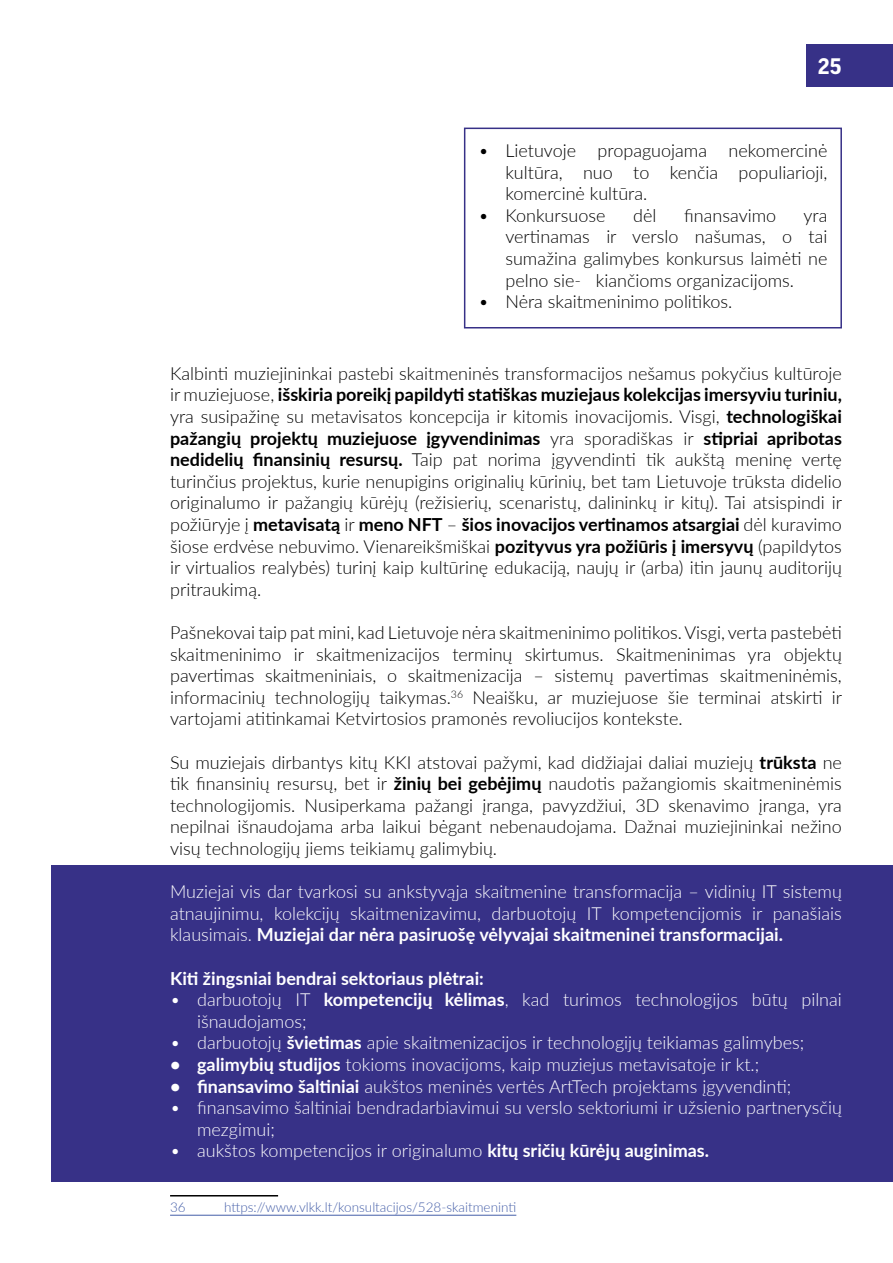
<style>
.page{position:relative;width:893px;height:1263px;background:#fff}
.page>*{position:absolute;margin:0;border:0;box-sizing:border-box;transform-origin:0 0}
.t1{font:700 24px "Good Headline Pro";color:#fff}
.t2{font:300 18px/21.6px "Lato";color:#000;text-align:justify}
.t3{font:300 18px/21.6px "Lato";color:#fff}
.t4{font:700 18px "Lato";color:#fff}
.t5{font:300 13.5px "Lato";color:#445ea8}
.s1{font-weight:700}
</style>
<div class="page">
<div style="left:807px;top:45px;width:86px;height:42px;background:#373187"></div>
<div style="left:51px;top:865px;width:842px;height:317px;background:#373187"></div>
<hr style="left:170px;top:1195px;width:108px;height:1px;background:#000">
<hr style="left:170px;top:1215px;width:346px;height:1px;background:#445ea8">
<div style="left:464px;top:128px;width:378px;height:200px;border:2px solid #373187"></div>
<h1 class="t1" style="left:818px;top:55px;width:25px">25</h1>
<p class="t2" style="left:505px;top:139px;width:323px;text-indent:-27px">• Lietuvoje propaguojama nekomercinė kultūra, nuo to kenčia populiarioji, komercinė kultūra.</p>
<p class="t2" style="left:478px;top:204px;width:128px">• Konkursuose</p>
<p class="t2" style="left:633px;top:204px;width:25px">dėl</p>
<p class="t2" style="left:684px;top:204px;width:93px">finansavimo</p>
<p class="t2" style="left:505px;top:204px;width:324px;text-indent:298px">yra vertinamas ir verslo našumas, o tai sumažina galimybes konkursus laimėti ne pelno sie- kiančioms organizacijoms.</p>
<p class="t2" style="left:478px;top:290px;width:255px">• Nėra skaitmeninimo politikos.</p>
<p class="t2" style="left:170px;top:362px;width:674px">Kalbinti muziejininkai pastebi skaitmeninės transformacijos nešamus pokyčius kultūroje ir muziejuose, <span class="s1">išskiria poreikį papildyti statiškas muziejaus kolekcijas imersyviu turiniu, </span>yra susipažinę su metavisatos koncepcija ir kitomis inovacijomis. Visgi, <span class="s1">technologiškai pažangių projektų muziejuose įgyvendinimas</span> yra sporadiškas ir <span class="s1">stipriai apribotas nedidelių finansinių resursų.</span> Taip pat norima įgyvendinti tik aukštą meninę vertę turinčius projektus, kurie nenupigins originalių kūrinių, bet tam Lietuvoje trūksta didelio originalumo ir pažangių kūrėjų (režisierių, scenaristų, dalininkų ir kitų). Tai atsispindi ir požiūryje į <span class="s1">metavisatą</span> ir <span class="s1">meno NFT</span> – <span class="s1">šios inovacijos vertinamos atsargiai</span> dėl kuravimo šiose erdvėse nebuvimo. Vienareikšmiškai <span class="s1">pozityvus yra požiūris į imersyvų</span> (papildytos ir virtualios realybės) turinį kaip kultūrinę edukaciją, naujų ir (arba) itin jaunų auditorijų pritraukimą.</p>
<p class="t2" style="left:170px;top:621px;width:674px">Pašnekovai taip pat mini, kad Lietuvoje nėra skaitmeninimo politikos. Visgi, verta pastebėti skaitmeninimo ir skaitmenizacijos terminų skirtumus. Skaitmeninimas yra objektų pavertimas skaitmeniniais, o skaitmenizacija – sistemų pavertimas skaitmeninėmis, informacinių technologijų taikymas.<sup>36</sup> Neaišku, ar muziejuose šie terminai atskirti ir vartojami atitinkamai Ketvirtosios pramonės revoliucijos kontekste.</p>
<p class="t2" style="left:170px;top:751px;width:673px">Su muziejais dirbantys kitų KKI atstovai pažymi, kad didžiajai daliai muziejų <span class="s1">trūksta</span> ne tik finansinių resursų, bet ir <span class="s1">žinių bei gebėjimų</span> naudotis pažangiomis skaitmeninėmis technologijomis. Nusiperkama pažangi įranga, pavyzdžiui, 3D skenavimo įranga, yra nepilnai išnaudojama arba laikui bėgant nebenaudojama. Dažnai muziejininkai nežino visų technologijų jiems teikiamų galimybių.</p>
<p class="t3" style="left:170px;top:880px;width:673px;text-align:justify">Muziejai vis dar tvarkosi su ankstyvąja skaitmenine transformacija – vidinių IT sistemų atnaujinimu, kolekcijų skaitmenizavimu, darbuotojų IT kompetencijomis ir panašiais klausimais. <span class="s1">Muziejai dar nėra pasiruošę vėlyvajai skaitmeninei transformacijai.</span></p>
<p class="t4" style="left:170px;top:965px;width:315px">Kiti žingsniai bendrai sektoriaus plėtrai:</p>
<p class="t3" style="left:197px;top:988px;width:646px;text-indent:-27px">• darbuotojų IT <span class="s1">kompetencijų kėlimas</span>, kad turimos technologijos būtų pilnai išnaudojamos;</p>
<p class="t3" style="left:170px;top:1031px;width:636px">• darbuotojų <span class="s1">švietimas</span> apie skaitmenizacijos ir technologijų teikiamas galimybes;</p>
<p class="t3" style="left:170px;top:1053px;width:591px"><span class="s1">• galimybių studijos</span> tokioms inovacijoms, kaip muziejus metavisatoje ir kt.;</p>
<p class="t3" style="left:170px;top:1075px;width:623px"><span class="s1">• finansavimo šaltiniai</span> aukštos meninės vertės ArtTech projektams įgyvendinti;</p>
<p class="t3" style="left:197px;top:1096px;width:646px;text-indent:-27px">• finansavimo šaltiniai bendradarbiavimui su verslo sektoriumi ir užsienio partnerysčių mezgimui;</p>
<p class="t3" style="left:170px;top:1139px;width:540px">• aukštos kompetencijos ir originalumo <span class="s1">kitų sričių kūrėjų auginimas.</span></p>
<p class="t5" style="left:170px;top:1198px;width:17px">36</p>
<p class="t5" style="left:224px;top:1198px;width:294px">https://www.vlkk.lt/konsultacijos/528-skaitmeninti</p>
</div>
